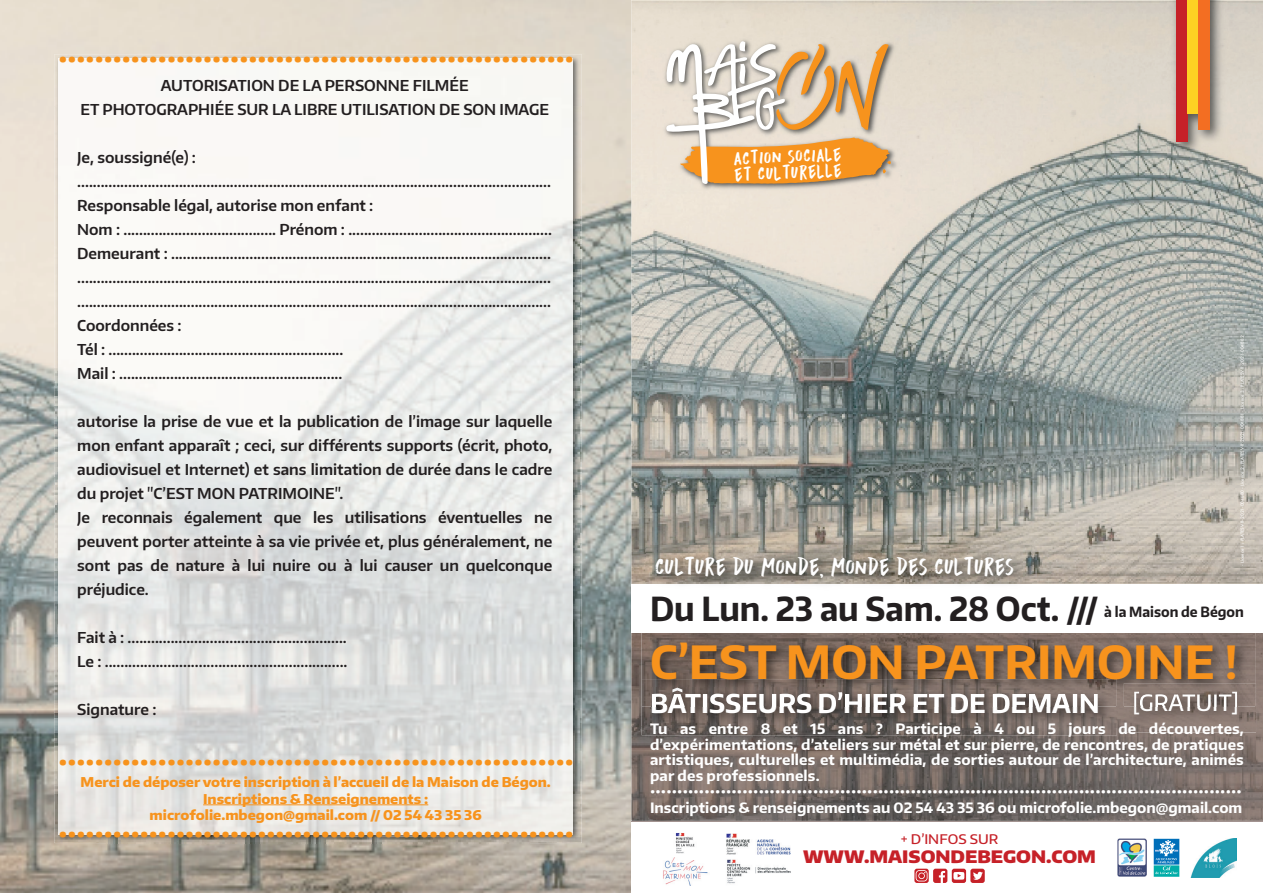
<style>
.page{position:relative;width:1263px;height:893px;background:#fff}
.page>*{position:absolute;margin:0;border:0;box-sizing:border-box;transform-origin:0 0}
.t1{font:700 45.75px "Encode Sans Normal";color:#f7931d}
.t2{font:700 33.15px "Encode Sans Normal";color:#231f20;scale:.94 1}
.t3{font:700 25.35px "Encode Sans Normal";color:#fff}
.t4{font:23.7px "DK Buntaro";color:#fff}
.t5{font:800 23.55px "Encode Sans Normal";color:#f7931d}
.t6{font:500 21.9px "Encode Sans Normal";color:#fff}
.t7{font:18.75px/16.4px "DK Buntaro";color:#fff}
.t8{font:900 17.1px "Encode Sans Normal";color:#c62128;scale:1.05 1}
.t9{font:600 15px/24px "Encode Sans Normal";color:#231f20}
.t10{font:700 14.25px/15.8px "Encode Sans Normal";color:#fff;text-align:justify}
.t11{font:700 14.1px "Encode Sans Normal";color:#231f20;scale:.94 1}
.t12{font:800 13.5px/16.5px "Encode Sans Normal";color:#f7931d;text-align:center}
.t13{font:500 13.2px "Encode Sans Normal";color:#c62128;scale:1.05 1}
.t14{font:4.95px "Tw Cen";color:#fff}
</style>
<div class="page">
<img style="left:0;top:0;width:631px;height:893px">
<img style="left:54px;top:54px;width:528px;height:52px">
<img style="left:54px;top:106px;width:52px;height:737px">
<img style="left:529px;top:106px;width:53px;height:737px">
<img style="left:106px;top:834px;width:423px;height:9px">
<img style="left:58px;top:58px;width:515px;height:776px">
<hr style="left:203px;top:804px;width:225px;height:1px;background:#f7931d">
<img style="left:631px;top:53px;width:52px;height:531px">
<img style="left:895px;top:53px;width:368px;height:531px">
<img style="left:683px;top:194px;width:212px;height:352px">
<img style="left:662px;top:37px;width:238px;height:157px">
<svg style="left:664px;top:38px;width:227px;height:147px;background:#dfbe96"></svg>
<img style="left:1191px;top:838px;width:45px;height:39px">
<svg style="left:1153px;top:838px;width:27px;height:39px"></svg>
<svg style="left:914px;top:869px;width:71px;height:14px"></svg>
<img style="left:1168px;top:0;width:59px;height:159px">
<div style="left:1176px;top:0;width:11px;height:142px;background:#c62128"></div>
<div style="left:1187px;top:0;width:11px;height:114px;background:#fdd223"></div>
<div style="left:1198px;top:0;width:12px;height:129px;background:#f36e22"></div>
<img style="left:1117px;top:839px;width:29px;height:37px">
<img style="left:726px;top:833px;width:65px;height:51px">
<img style="left:631px;top:727px;width:632px;height:94px">
<img style="left:631px;top:633px;width:11px;height:94px">
<img style="left:1117px;top:706px;width:7px;height:21px">
<img style="left:1255px;top:633px;width:8px;height:94px">
<hr style="left:631px;top:821px;width:632px;height:1px;background:#a39491">
<img style="left:646px;top:546px;width:385px;height:38px">
<img style="left:642px;top:706px;width:475px;height:29px">
<img style="left:652px;top:706px;width:446px;height:7px">
<img style="left:1124px;top:683px;width:132px;height:49px">
<img style="left:1134px;top:706px;width:103px;height:8px">
<img style="left:642px;top:633px;width:613px;height:73px">
<img style="left:642px;top:679px;width:475px;height:27px">
<img style="left:652px;top:688px;width:446px;height:18px">
<img style="left:1124px;top:683px;width:131px;height:23px">
<img style="left:1134px;top:692px;width:103px;height:14px">
<img style="left:663px;top:857px;width:45px;height:28px">
<img style="left:675px;top:833px;width:20px;height:21px">
<h3 class="t5" style="left:58px;top:43px;width:517px">•••••••••••••••••••••••••••••••••••••••••••••••••••••••••</h3>
<p class="t9" style="left:80px;top:73px;width:470px;text-align:center">AUTORISATION DE LA PERSONNE FILMÉE<br>ET PHOTOGRAPHIÉE SUR LA LIBRE UTILISATION DE SON IMAGE</p>
<p class="t9" style="left:77px;top:145px;width:476px">Je, soussigné(e) : .........................................................................................................................<br>Responsable légal, autorise mon enfant :<br>Nom : ....................................... Prénom : ....................................................<br>Demeurant : ................................................................................................. ......................................................................................................................... .........................................................................................................................<br>Coordonnées :<br>Tél : ............................................................<br>Mail : .........................................................</p>
<p class="t9" style="left:77px;top:409px;width:477px">autorise la prise de vue et la publication de l’image sur laquelle mon enfant apparaît ; ceci, sur différents supports (écrit, photo, audiovisuel et Internet) et sans limitation de durée dans le cadre du projet "C’EST MON PATRIMOINE".<br>Je reconnais également que les utilisations éventuelles ne peuvent porter atteinte à sa vie privée et, plus généralement, ne sont pas de nature à lui nuire ou à lui causer un quelconque préjudice.</p>
<p class="t9" style="left:77px;top:625px;width:272px">Fait à : ........................................................<br>Le : ..............................................................</p>
<p class="t9" style="left:77px;top:697px;width:81px">Signature :</p>
<h3 class="t5" style="left:58px;top:746px;width:517px">•••••••••••••••••••••••••••••••••••••••••••••••••••••••••</h3>
<p class="t12" style="left:81px;top:773px;width:472px">Merci de déposer votre inscription à l’accueil de la Maison de Bégon.<br>Inscriptions &amp; Renseignements :<br>microfolie.mbegon@gmail.com // 02 54 43 35 36</p>
<h3 class="t5" style="left:58px;top:818px;width:517px">•••••••••••••••••••••••••••••••••••••••••••••••••••••••••</h3>
<p class="t7" style="left:733px;top:149px;width:110px;rotate:-2deg">action sociale et culturelle</p>
<h3 class="t4" style="left:655px;top:551px;width:361px">culture du monde, monde des cultures</h3>
<p class="t14" style="left:1239px;top:566px;width:232px;rotate:-90deg">- Licence 1 : PLATESV-R-2021-004880 - Licence 2 : PLATESV-R-2021-004881 - Licence 3 : PLATESV-R-2021-004882</p>
<h2 class="t2" style="left:650px;top:587px;width:479px">Du Lun. 23 au Sam. 28 Oct. ///</h2>
<p class="t11" style="left:1104px;top:602px;width:150px">à la Maison de Bégon</p>
<h1 class="t1" style="left:650px;top:632px;width:589px">C’EST MON PATRIMOINE !</h1>
<h3 class="t3" style="left:650px;top:687px;width:451px">BÂTISSEURS D’HIER ET DE DEMAIN</h3>
<h3 class="t6" style="left:1132px;top:688px;width:108px">[GRATUIT]</h3>
<p class="t10" style="left:650px;top:720px;width:595px">Tu as entre 8 et 15 ans ? Participe à 4 ou 5 jours de découvertes, d’expérimentations, d’ateliers sur métal et sur pierre, de rencontres, de pratiques artistiques, culturelles et multimédia, de sorties autour de l’architecture, animés par des professionnels.</p>
<p class="t10" style="left:650px;top:783px;width:594px">•••••••••••••••••••••••••••••••••••••••••••••••••••••••••••••••••••••••••••••••••••••••••••••••••••••••••••••<br>Inscriptions &amp; renseignements au 02 54 43 35 36 ou microfolie.mbegon@gmail.com</p>
<p class="t13" style="left:901px;top:830px;width:94px">+ D’INFOS SUR</p>
<p class="t8" style="left:803px;top:845px;width:280px">WWW.MAISONDEBEGON.COM</p>
</div>
